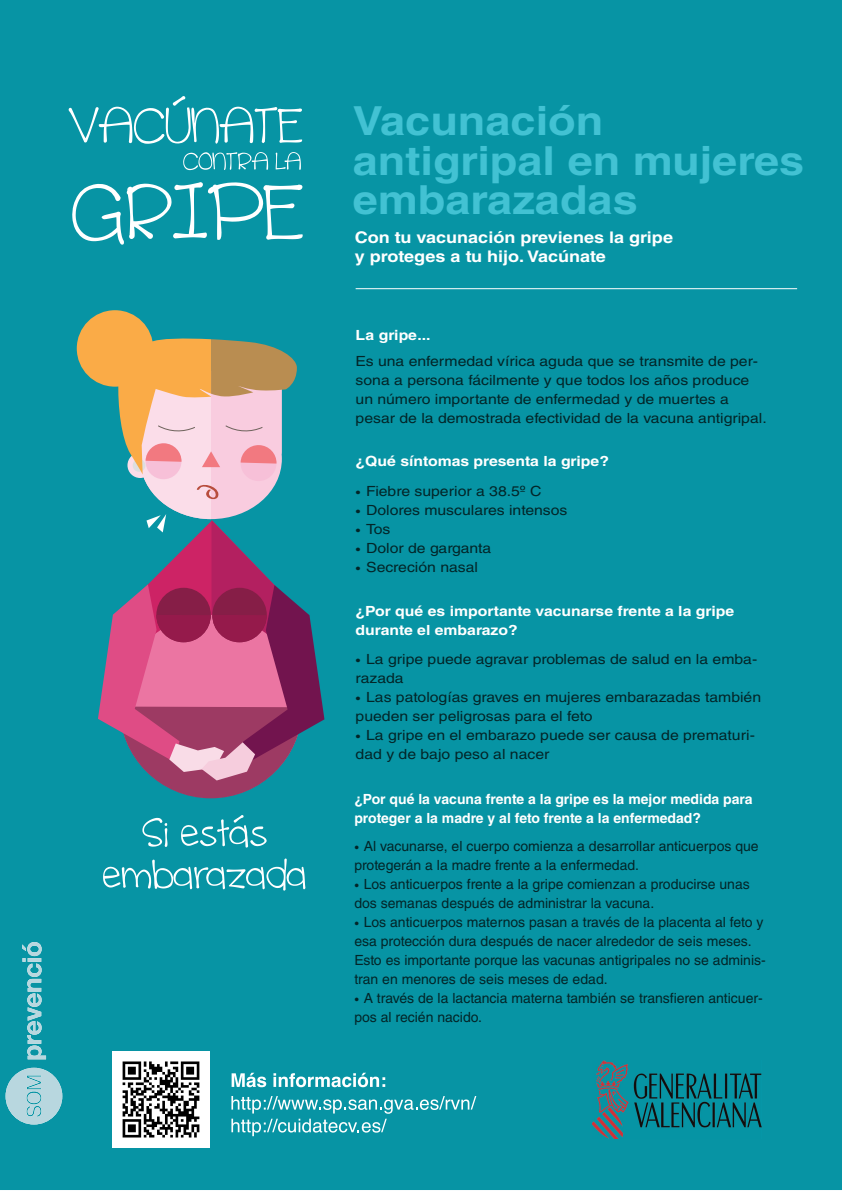
<style>
.page{position:relative;width:842px;height:1191px;background:#fff}
.page>*{position:absolute;margin:0;border:0;box-sizing:border-box;transform-origin:0 0}
.t1{font:700 40.1px/39.1px "Helvetica LT Std";color:#42c2d3;scale:1.13 1}
.t2{font:700 16px/19px "Helvetica LT Std";color:#fff;scale:1.13 1}
.t3{font:14px/19px "Helvetica LT Std";color:#032528}
.t4{font:14px/19px "Helvetica LT Std";color:#032528;scale:1.13 1}
.t5{font:700 14px/29.8px "Helvetica LT Std";color:#fff;scale:1.13 1}
.t6{font:700 14px/19px "Helvetica LT Std";color:#fff}
.s1{font-weight:900;color:#032528}
.s2{font-weight:400;color:#032528}
.s3{font-weight:900}
</style>
<div class="page">
<div style="left:0;top:0;width:842px;height:1190px;background:#0794a4"></div>
<svg style="left:69px;top:96px;width:233px;height:48px"></svg>
<svg style="left:183px;top:152px;width:85px;height:18px"></svg>
<svg style="left:276px;top:152px;width:25px;height:18px"></svg>
<svg style="left:72px;top:182px;width:231px;height:63px"></svg>
<hr style="left:356px;top:288px;width:441px;height:1px;background:#fff">
<svg style="left:22px;top:942px;width:24px;height:117px"></svg>
<svg style="left:6px;top:1067px;width:56px;height:57px"></svg>
<div style="left:77px;top:310px;width:76px;height:77px;background:#faab47;border-radius:50%"></div>
<svg style="left:98px;top:338px;width:226px;height:460px"></svg>
<svg style="left:142px;top:818px;width:25px;height:29px"></svg>
<svg style="left:181px;top:815px;width:86px;height:32px"></svg>
<svg style="left:103px;top:858px;width:202px;height:32px"></svg>
<img style="left:592px;top:1060px;width:169px;height:78px">
<svg style="left:232px;top:1072px;width:34px;height:15px"></svg>
<svg style="left:273px;top:1072px;width:112px;height:15px"></svg>
<svg style="left:231px;top:1096px;width:245px;height:40px"></svg>
<img style="left:113px;top:1051px;width:96px;height:96px">
<h1 class="t1" style="left:353px;top:101px;width:401px">Vacunación antigripal en mujeres embarazadas</h1>
<p class="t2" style="left:355px;top:227px;width:283px">Con tu vacunación previenes la gripe y proteges a tu hijo. Vacúnate</p>
<p class="t5" style="left:356px;top:320px;width:68px">La gripe...</p>
<p class="t4" style="left:356px;top:351px;width:365px">Es una enfermedad vírica aguda que se transmite de per&shy;sona a persona fácilmente y que todos los años produce un número importante de enfermedad y de muertes a pesar de la demostrada efectividad de la vacuna antigripal.</p>
<p class="t5" style="left:356px;top:446px;width:226px">¿Qué síntomas presenta la gripe? <span class="s1">·</span> <span class="s2">Fiebre superior a 38.5º C</span></p>
<p class="t4" style="left:356px;top:500px;width:189px"><span class="s3">·</span> Dolores musculares intensos <span class="s3">·</span> Tos<br><span class="s3">·</span> Dolor de garganta<br><span class="s3">·</span> Secreción nasal</p>
<p class="t5" style="left:356px;top:602px;width:336px;line-height:19px">¿Por qué es importante vacunarse frente a la gripe durante el embarazo?</p>
<p class="t4" style="left:356px;top:649px;width:360px"><span class="s3">·</span> La gripe puede agravar problemas de salud en la emba&shy;razada<br><span class="s3">·</span> Las patologías graves en mujeres embarazadas también pueden ser peligrosas para el feto<br><span class="s3">·</span> La gripe en el embarazo puede ser causa de prematuri&shy;dad y de bajo peso al nacer</p>
<p class="t6" style="left:354px;top:789px;width:400px">¿Por qué la vacuna frente a la gripe es la mejor medida para proteger a la madre y al feto frente a la enfermedad?</p>
<p class="t3" style="left:354px;top:837px;width:413px"><span class="s3">·</span> Al vacunarse, el cuerpo comienza a desarrollar anticuerpos que protegerán a la madre frente a la enfermedad.<br><span class="s3">·</span> Los anticuerpos frente a la gripe comienzan a producirse unas dos semanas después de administrar la vacuna.<br><span class="s3">·</span> Los anticuerpos maternos pasan a través de la placenta al feto y esa protección dura después de nacer alrededor de seis meses.<br>Esto es importante porque las vacunas antigripales no se adminis&shy;tran en menores de seis meses de edad.<br><span class="s3">·</span> A través de la lactancia materna también se transfieren anticuer&shy;pos al recién nacido.</p>
</div>
